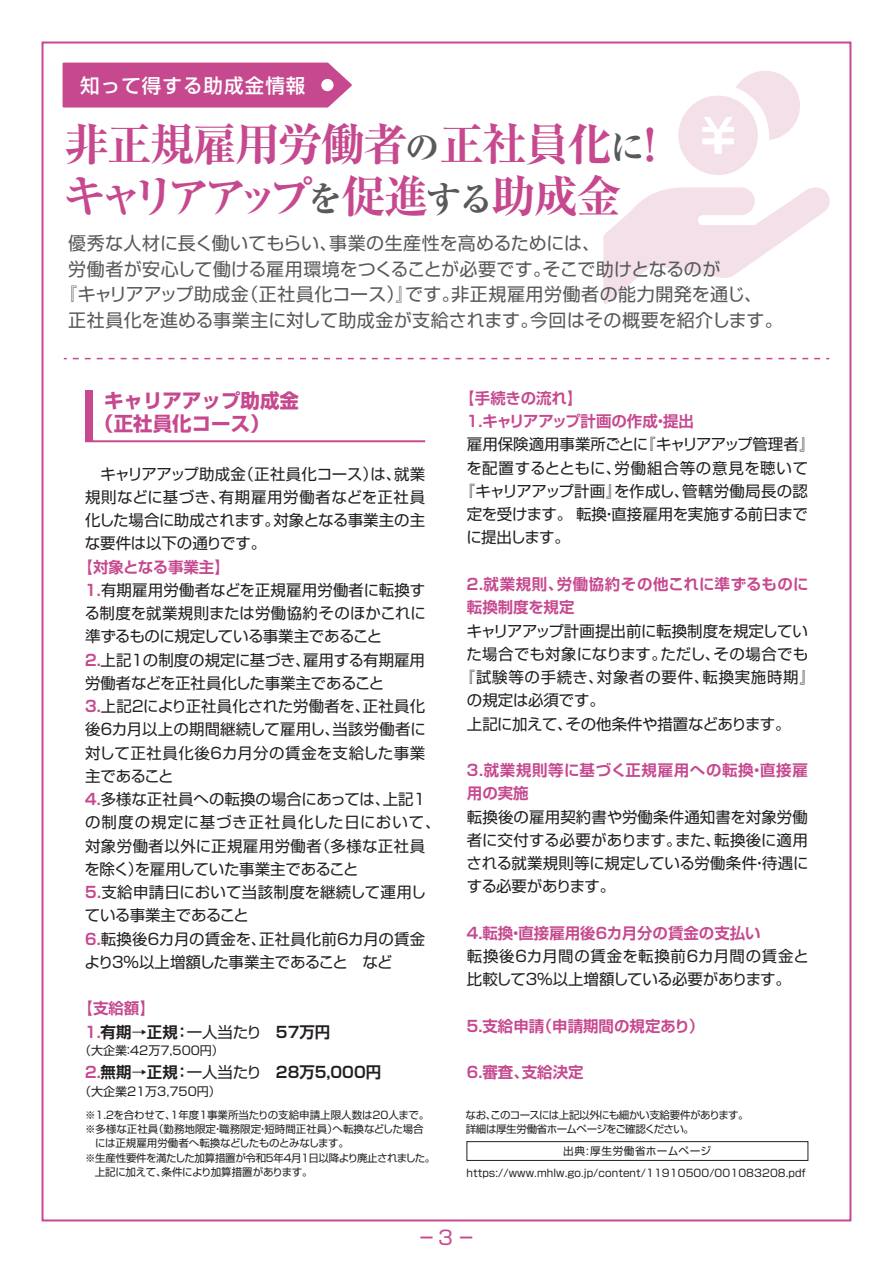
<style>
.page{position:relative;width:893px;height:1263px;background:#fff}
.page>*{position:absolute;margin:0;border:0;box-sizing:border-box;transform-origin:0 0}
.t1{font:700 expanded 45px/52.2px "Ryumin Pro";letter-spacing:-.055em;color:#c6498f}
.t2{font:700 19.5px/22.5px "Shin Go Pro";color:#c6498f}
.t3{font:500 19.5px "Shin Go Pro";letter-spacing:.055em;color:#fff}
.t4{font:19.5px "Shin Go Pro";color:#c6498f;scale:.7 1}
.t5{font:18px "Shin Go Pro";letter-spacing:.01em;color:#58595b}
.t6{font:18px "Shin Go Pro";letter-spacing:.03em;color:#58595b}
.t7{font:15.45px/23.2px "Shin Go Pro";color:#231f20;text-align:justify}
.t8{font:700 15.45px/23.2px "Shin Go Pro De";color:#c6498f}
.t9{font:700 15.45px/23.2px "Shin Go Pro De";color:#231f20}
.t10{font:15.45px "Shin Go Pro";letter-spacing:.045em;color:#231f20}
.t11{font:700 15.45px/23.2px "Shin Go Pro De";letter-spacing:.02em;color:#c6498f}
.t12{font:700 15.45px/23.2px "Shin Go Pro De";letter-spacing:.045em;color:#c6498f}
.t13{font:15.45px "Shin Go Pro";letter-spacing:-.03em;color:#231f20}
.t14{font:15.45px "Shin Go Pro";letter-spacing:-.02em;color:#231f20}
.t15{font:15.45px "Shin Go Pro";letter-spacing:-.025em;color:#231f20}
.t16{font:700 15.45px "Shin Go Pro De";letter-spacing:-.02em;color:#c6498f}
.t17{font:12px "Shin Go Pro";color:#231f20}
.t18{font:10.65px "Shin Go Pro";letter-spacing:.05em;color:#231f20}
.t19{font:10.5px/14.2px "Shin Go Pro";letter-spacing:-.055em;color:#231f20}
.t20{font:10.5px "Shin Go Pro";letter-spacing:-.025em;color:#231f20}
.t21{font:10.5px "Shin Go Pro";letter-spacing:.01em;color:#231f20}
.t22{font:10.5px "Shin Go Pro";color:#231f20}
.s1{font-size:34.5px;color:#58595b}
.s2{font-family:"Shin Go Pro De";font-weight:700;color:#c6498f}
.s3{color:#c6498f}
.s4{font-family:"Shin Go Pro";font-weight:400}
</style>
<div class="page">
<svg style="left:603px;top:187px;width:227px;height:117px"></svg>
<svg style="left:678px;top:71px;width:122px;height:104px"></svg>
<svg style="left:63px;top:63px;width:289px;height:45px;background:#c95395"></svg>
<div style="left:85px;top:390px;width:8px;height:51px;background:#c6498f"></div>
<hr style="left:85px;top:440px;width:340px;height:2px;background:#c6498f">
<svg style="left:64px;top:358px;width:756px;height:1px"></svg>
<div style="left:467px;top:1141px;width:341px;height:20px;border:1px solid #231f20"></div>
<p class="t3" style="left:80px;top:70px;width:227px">知って得する助成金情報</p>
<h1 class="t1" style="left:63px;top:115px;width:611px">非正規雇用労働者<span class="s1">の</span>正社員化<span class="s1">に</span>！キャリアアップ<span class="s1">を</span>促進<span class="s1">する</span>助成金</h1>
<p class="t5" style="left:68px;top:228px;width:533px">優秀な人材に長く働いてもらい、事業の生産性を高めるためには、</p>
<p class="t5" style="left:68px;top:254px;width:653px">労働者が安心して働ける雇用環境をつくることが必要です。そこで助けとなるのが</p>
<p class="t6" style="left:59px;top:279px;width:704px">『キャリアアップ助成金（正社員化コース）』です。非正規雇用労働者の能力開発を通じ、</p>
<p class="t5" style="left:68px;top:305px;width:716px">正社員化を進める事業主に対して助成金が支給されます。今回はその概要を紹介します。</p>
<p class="t2" style="left:94px;top:387px;width:206px;text-indent:10px">キャリアアップ助成金（正社員化コース）</p>
<p class="t7" style="left:85px;top:460px;width:342px">　キャリアアップ助成金（正社員化コース）は、就業規則などに基づき、有期雇用労働者などを正社員化した場合に助成されます。対象となる事業主の主な要件は以下の通りです。</p>
<p class="t16" style="left:77px;top:554px;width:154px">【対象となる事業主】</p>
<p class="t7" style="left:83px;top:576px;width:359px;text-align:left"><span class="s2">１．</span>有期雇用労働者などを正規雇用労働者に転換する制度を就業規則または労働協約そのほかこれに準ずるものに規定している事業主であること<br><span class="s2">２．</span>上記１の制度の規定に基づき、雇用する有期雇用労働者などを正社員化した事業主であること<br><span class="s2">３．</span>上記２により正社員化された労働者を、正社員化後６カ月以上の期間継続して雇用し、当該労働者に対して正社員化後６カ月分の賃金を支給した事業主であること<br><span class="s2">４．</span>多様な正社員への転換の場合にあっては、上記１の制度の規定に基づき正社員化した日において、対象労働者以外に正規雇用労働者（多様な正社員を除く）を雇用していた事業主であること<br><span class="s2">５．</span>支給申請日において当該制度を継続して運用している事業主であること<br><span class="s2">６．</span>転換後６カ月の賃金を、正社員化前６カ月の賃金より３％以上増額した事業主であること　など</p>
<p class="t9" style="left:83px;top:995px;width:249px;text-indent:-6px"><span class="s3">【支給額】<br>１．</span>有期→正規：<span class="s4">一人当たり　</span>57万円</p>
<p class="t17" style="left:79px;top:1041px;width:146px">（大企業：42万7,500円）</p>
<p class="t9" style="left:83px;top:1059px;width:300px"><span class="s3">２．</span>無期→正規：<span class="s4">一人当たり　</span>28万5,000円</p>
<p class="t17" style="left:79px;top:1081px;width:143px">（大企業21万3,750円）</p>
<p class="t20" style="left:85px;top:1106px;width:346px">※１．２を合わせて、１年度１事業所当たりの支給申請上限人数は20人まで。</p>
<p class="t22" style="left:85px;top:1120px;width:340px">※多様な正社員（勤務地限定・職務限定・短時間正社員）へ転換などした場合</p>
<p class="t20" style="left:85px;top:1135px;width:266px">　には正規雇用労働者へ転換などしたものとみなします。</p>
<p class="t19" style="left:85px;top:1149px;width:352px">※生産性要件を満たした加算措置が令和５年４月１日以降より廃止されました。</p>
<p class="t20" style="left:95px;top:1163px;width:219px">上記に加えて、条件により加算措置があります。</p>
<p class="t8" style="left:465px;top:385px;width:230px;text-indent:-6px">【手続きの流れ】<br>１．キャリアアップ計画の作成・提出</p>
<p class="t7" style="left:467px;top:431px;width:350px">雇用保険適用事業所ごとに『キャリアアップ管理者』</p>
<p class="t10" style="left:466px;top:455px;width:343px">を配置するとともに、労働組合等の意見を聴いて</p>
<p class="t7" style="left:459px;top:478px;width:350px">『キャリアアップ計画』を作成し、管轄労働局長の認</p>
<p class="t13" style="left:467px;top:502px;width:343px">定を受けます。 転換・直接雇用を実施する前日まで</p>
<p class="t7" style="left:466px;top:524px;width:105px">に提出します。</p>
<p class="t11" style="left:465px;top:571px;width:345px">２．就業規則、労働協約その他これに準ずるものに転換制度を規定</p>
<p class="t14" style="left:467px;top:618px;width:343px">キャリアアップ計画提出前に転換制度を規定してい</p>
<p class="t7" style="left:467px;top:640px;width:343px">た場合でも対象になります。ただし、その場合でも</p>
<p class="t10" style="left:459px;top:664px;width:357px">『試験等の手続き、対象者の要件、転換実施時期』</p>
<p class="t7" style="left:467px;top:687px;width:139px">の規定は必須です。</p>
<p class="t15" style="left:467px;top:711px;width:325px">上記に加えて、その他条件や措置などあります。</p>
<p class="t12" style="left:465px;top:757px;width:344px">３．就業規則等に基づく正規雇用への転換・直接雇用の実施</p>
<p class="t7" style="left:466px;top:803px;width:344px">転換後の雇用契約書や労働条件通知書を対象労働者に交付する必要があります。また、転換後に適用される就業規則等に規定している労働条件・待遇にする必要があります。</p>
<p class="t8" style="left:465px;top:919px;width:297px">４．転換・直接雇用後６カ月分の賃金の支払い</p>
<p class="t7" style="left:467px;top:943px;width:343px">転換後６カ月間の賃金を転換前６カ月間の賃金と比較して３％以上増額している必要があります。</p>
<p class="t8" style="left:465px;top:1012px;width:241px">５．支給申請（申請期間の規定あり）</p>
<p class="t8" style="left:465px;top:1059px;width:120px">６．審査、支給決定</p>
<p class="t19" style="left:466px;top:1106px;width:285px">なお、このコースには上記以外にも細かい支給要件があります。詳細は厚生労働省ホームページをご確認ください。</p>
<p class="t18" style="left:563px;top:1142px;width:149px">出典:厚生労働省ホームページ</p>
<p class="t21" style="left:466px;top:1165px;width:341px">https://www.mhlw.go.jp/content/11910500/001083208.pdf</p>
<p class="t4" style="left:420px;top:1221px;width:77px">ー 3 ー</p>
</div>
